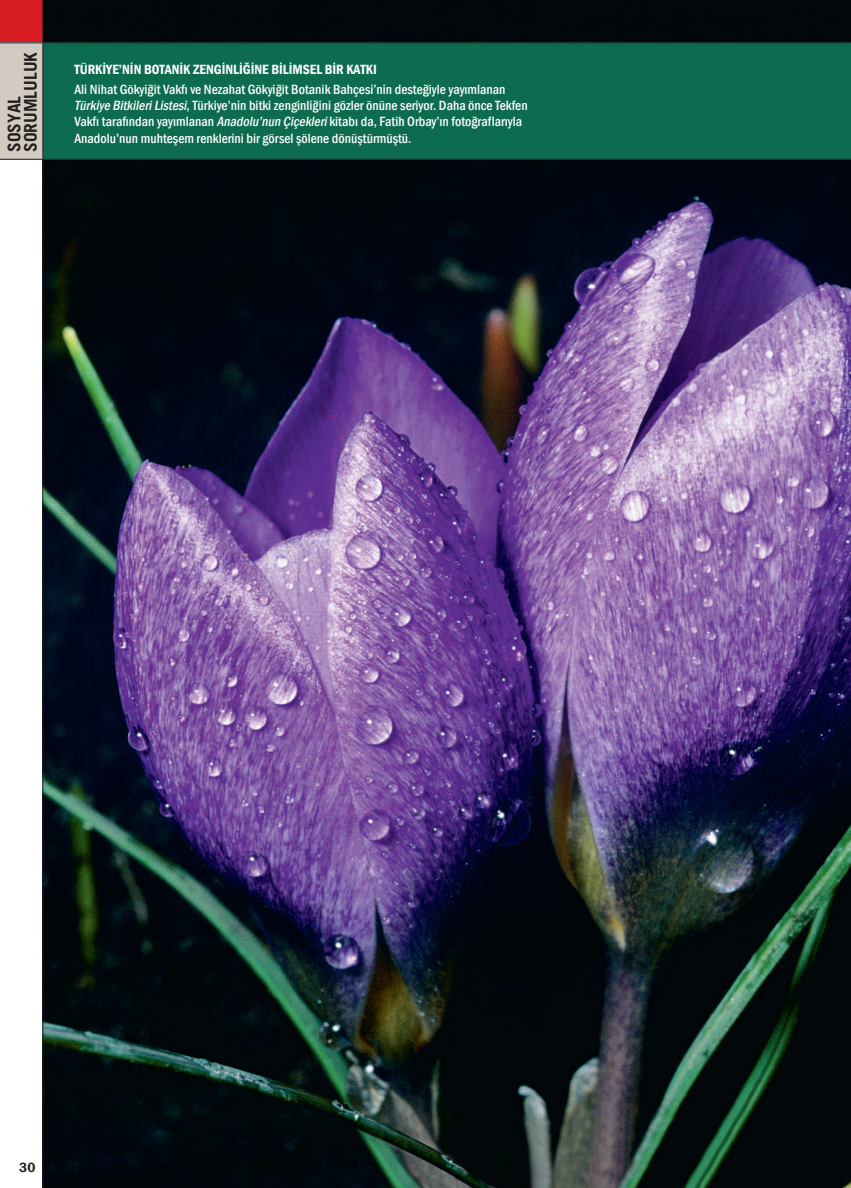
<style>
.page{position:relative;width:851px;height:1188px;background:#fff}
.page>*{position:absolute;margin:0;border:0;box-sizing:border-box;transform-origin:0 0}
.t1{font:700 17.5px "Trade Gothic";color:#231f20}
.ICIMIZDEN_BIRI_RESIM{font:500 condensed 13.75px/16.2px "Franklin Gothic";color:#fff}
.ICIMIZDEN_BIRI_RESIM-2{font:600 condensed 13.75px "Franklin Gothic";color:#fff}
.t2{font:600 13.75px "Franklin Gothic";color:#231f20}
.s1{font-style:italic}
</style>
<div class="page">
<img style="left:44px;top:0;width:806px;height:1187px">
<div style="left:43px;top:43px;width:807px;height:116px;background:#0d6b4f"></div>
<div style="left:0;top:0;width:43px;height:43px;background:#d81c23"></div>
<div style="left:0;top:43px;width:43px;height:116px;background:#d1cbc2"></div>
<hr style="left:0;top:159px;width:850px;height:1px;background:#231f20">
<hr style="left:0;top:43px;width:850px;height:1px;background:#231f20">
<hr style="left:43px;top:0;width:1px;height:1187px;background:#231f20">
<p class="t1" style="left:20px;top:152px;width:102px;rotate:-90deg">SORUMLULUK</p>
<p class="ICIMIZDEN_BIRI_RESIM-2" style="left:74px;top:60px;width:304px">TÜRKİYE’NİN BOTANİK ZENGİNLİĞİNE BİLİMSEL BİR KATKI</p>
<p class="ICIMIZDEN_BIRI_RESIM" style="left:74px;top:81px;width:454px">Ali Nihat Gökyiğit Vakfı ve Nezahat Gökyiğit Botanik Bahçesi’nin desteğiyle yayımlanan <span class="s1">Türkiye BitkileriListesi</span>, Türkiye’nin bitki zenginliğini gözler önüne seriyor. Daha önce Tekfen Vakfı tarafından yayımlanan <span class="s1">Anadolu’nun Çiçekleri</span>kitabı da, Fatih Orbay’ın fotoğraflarıyla Anadolu’nun muhteşem renklerini bir görsel şölene dönüştürmüştü.</p>
<p class="t1" style="left:4px;top:152px;width:58px;rotate:-90deg">SOSYAL</p>
<p class="t2" style="left:19px;top:1158px;width:18px">30</p>
</div>
